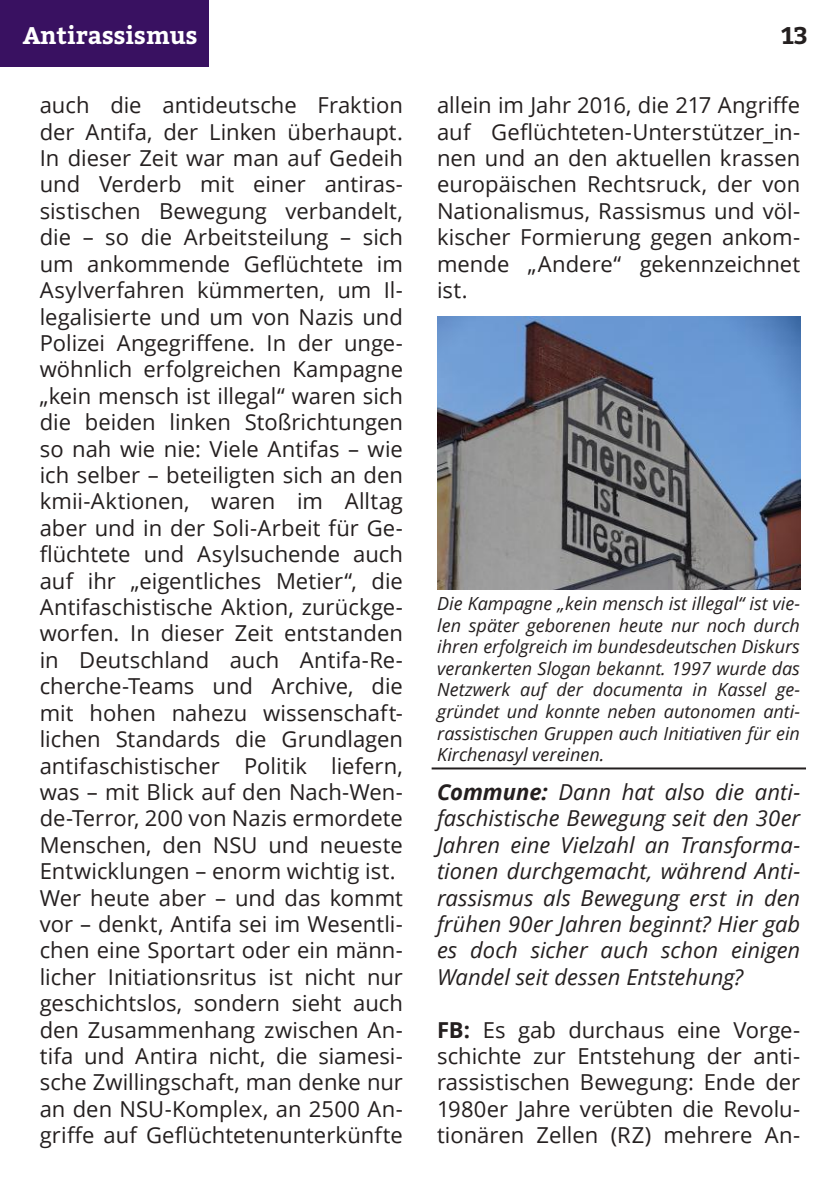
<style>
.page{position:relative;width:840px;height:1191px;background:#fff}
.page>*{position:absolute;margin:0;border:0;box-sizing:border-box;transform-origin:0 0}
.t1{font:700 24px "Bitter";color:#fff}
.t2{font:700 24px "Bitter";color:#241f1f}
.t3{font:22px/26.4px "Open Sans";color:#241f1f;text-align:justify}
.t4{font:italic 22px/26.4px "Open Sans";color:#241f1f;text-align:justify}
.t5{font:italic 18px/21.6px "Open Sans";color:#241f1f;text-align:justify}
.s1{font-weight:700}
</style>
<div class="page">
<div style="left:0;top:0;width:209px;height:67px;background:#391161"></div>
<img style="left:437px;top:317px;width:363px;height:272px">
<hr style="left:431px;top:767px;width:374px;height:2px;background:#241f1f">
<p class="t1" style="left:23px;top:20px;width:176px">Antirassismus</p>
<p class="t2" style="left:780px;top:20px;width:29px">13</p>
<p class="t3" style="left:40px;top:91px;width:364px;text-align:left">auch die antideutsche Fraktion der Antifa, der Linken überhaupt.<br>In dieser Zeit war man auf Gedeih und Verderb mit einer antiras&shy;sistischen Bewegung verbandelt, die – so die Arbeitsteilung – sich um ankommende Geflüchtete im Asylverfahren kümmerten, um Il&shy;legalisierte und um von Nazis und Polizei Angegriffene. In der unge&shy;wöhnlich erfolgreichen Kampagne „kein mensch ist illegal“ waren sich die beiden linken Stoßrichtungen so nah wie nie: Viele Antifas – wie ich selber – beteiligten sich an den kmii-Aktionen, waren im Alltag aber und in der Soli-Arbeit für Ge&shy;flüchtete und Asylsuchende auch auf ihr „eigentliches Metier“, die Antifaschistische Aktion, zurückge&shy;worfen. In dieser Zeit entstanden in Deutschland auch Antifa-Re&shy;cherche-Teams und Archive, die mit hohen nahezu wissenschaft&shy;lichen Standards die Grundlagen antifaschistischer Politik liefern, was – mit Blick auf den Nach-Wen&shy;de-Terror, 200 von Nazis ermordete Menschen, den NSU und neueste Entwicklungen – enorm wichtig ist.<br>Wer heute aber – und das kommt vor – denkt, Antifa sei im Wesentli&shy;chen eine Sportart oder ein männ&shy;licher Initiationsritus ist nicht nur geschichtslos, sondern sieht auch den Zusammenhang zwischen An&shy;tifa und Antira nicht, die siamesi&shy;sche Zwillingschaft, man denke nur an den NSU-Komplex, an 2500 An&shy;griffe auf Geflüchtetenunterkünfte</p>
<p class="t3" style="left:437px;top:91px;width:364px">allein im Jahr 2016, die 217 Angriffe auf Geflüchteten-Unterstützer_in&shy;nen und an den aktuellen krassen europäischen Rechtsruck, der von Nationalismus, Rassismus und völ&shy;kischer Formierung gegen ankom&shy;mende „Andere“ gekennzeichnet ist.</p>
<p class="t5" style="left:437px;top:592px;width:364px">Die Kampagne „kein mensch ist illegal“ ist vie&shy;len später geborenen heute nur noch durch ihren erfolgreich im bundesdeutschen Diskurs verankerten Slogan bekannt. 1997 wurde das Netzwerk auf der documenta in Kassel ge&shy;gründet und konnte neben autonomen anti&shy;rassistischen Gruppen auch Initiativen für ein Kirchenasyl vereinen.</p>
<p class="t4" style="left:437px;top:778px;width:364px"><span class="s1">Commune:</span> Dann hat also die anti&shy;faschistische Bewegung seit den 30er Jahren eine Vielzahl an Transforma&shy;tionen durchgemacht, während Anti&shy;rassismus als Bewegung erst in den frühen 90er Jahren beginnt? Hier gab es doch sicher auch schon einigen Wandel seit dessen Entstehung?</p>
<p class="t3" style="left:437px;top:1015px;width:364px"><span class="s1">FB:</span> Es gab durchaus eine Vorge&shy;schichte zur Entstehung der anti&shy;rassistischen Bewegung: Ende der 1980er Jahre verübten die Revolu&shy;tionären Zellen (RZ) mehrere An-</p>
</div>
